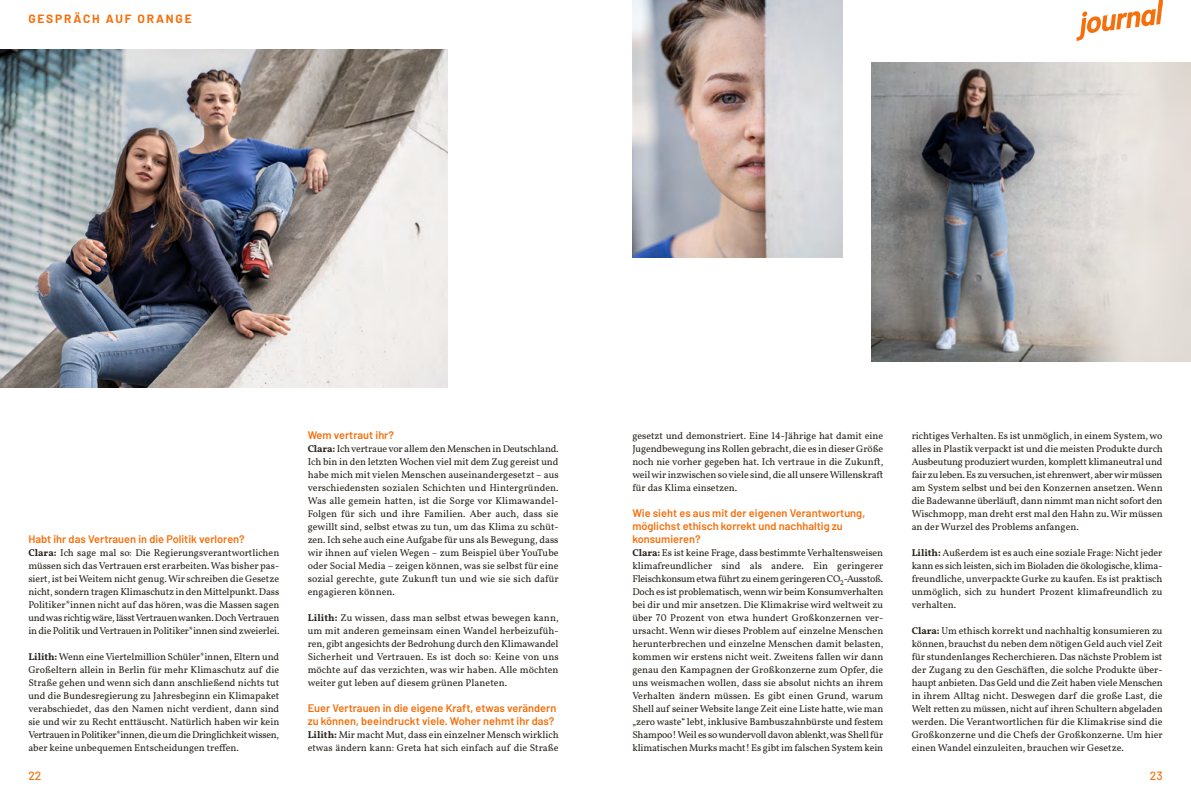
<style>
.page{position:relative;width:1191px;height:794px;background:#fff}
.page>*{position:absolute;margin:0;border:0;box-sizing:border-box;transform-origin:0 0}
.t1{font:700 12px "Barlow";letter-spacing:.15em;color:#f56f0b}
.t2{font:500 12px "Barlow";color:#f56f0b}
.t3{font:600 11px/13px "Barlow";color:#f56f0b}
.t4{font:10px/13px "Demeter Vollkorn";color:#28231d;text-align:justify}
.s1{font-weight:700}
</style>
<div class="page">
<img style="left:0;top:49px;width:447px;height:338px">
<img style="left:871px;top:62px;width:320px;height:299px">
<img style="left:632px;top:0;width:210px;height:257px">
<svg style="left:1076px;top:0;width:87px;height:41px"></svg>
<p class="t1" style="left:28px;top:11px;width:165px">GESPRÄCH AUF ORANGE</p>
<p class="t3" style="left:308px;top:428px;width:88px">Wem vertraut ihr?</p>
<p class="t4" style="left:308px;top:442px;width:252px"><span class="s1">Clara:</span> Ich vertraue vor allem den Menschen in Deutschland.<br>Ich bin in den letzten Wochen viel mit dem Zug gereist und habe mich mit vielen Menschen auseinandergesetzt – aus verschiedensten sozialen Schichten und Hintergründen.<br>Was alle gemein hatten, ist die Sorge vor Klimawandel-Folgen für sich und ihre Familien. Aber auch, dass sie gewillt sind, selbst etwas zu tun, um das Klima zu schüt&shy;zen. Ich sehe auch eine Aufgabe für uns als Bewegung, dass wir ihnen auf vielen Wegen – zum Beispiel über YouTube oder Social Media – zeigen können, was sie selbst für eine sozial gerechte, gute Zukunft tun und wie sie sich dafür engagieren können.</p>
<p class="t4" style="left:308px;top:611px;width:252px"><span class="s1">Lilith:</span> Zu wissen, dass man selbst etwas bewegen kann, um mit anderen gemeinsam einen Wandel herbeizufüh&shy;ren, gibt angesichts der Bedrohung durch den Klimawandel Sicherheit und Vertrauen. Es ist doch so: Keine von uns möchte auf das verzichten, was wir haben. Alle möchten weiter gut leben auf diesem grünen Planeten.</p>
<p class="t3" style="left:308px;top:701px;width:250px">Euer Vertrauen in die eigene Kraft, etwas verändern zu können, beeindruckt viele. Woher nehmt ihr das?</p>
<p class="t4" style="left:308px;top:728px;width:252px"><span class="s1">Lilith:</span> Mir macht Mut, dass ein einzelner Mensch wirklich etwas ändern kann: Greta hat sich einfach auf die Straße</p>
<p class="t4" style="left:911px;top:429px;width:253px">richtiges Verhalten. Es ist unmöglich, in einem System, wo alles in Plastik verpackt ist und die meisten Produkte durch Ausbeutung produziert wurden, komplett klimaneutral und fair zu leben. Es zu versuchen, ist ehrenwert, aber wir müssen am System selbst und bei den Konzernen ansetzen. Wenn die Badewanne überläuft, dann nimmt man nicht sofort den Wischmopp, man dreht erst mal den Hahn zu. Wir müssen an der Wurzel des Problems anfangen.</p>
<p class="t4" style="left:911px;top:546px;width:252px"><span class="s1">Lilith:</span> Außerdem ist es auch eine soziale Frage: Nicht jeder kann es sich leisten, sich im Bioladen die ökologische, klima&shy;freundliche, unverpackte Gurke zu kaufen. Es ist praktisch unmöglich, sich zu hundert Prozent klimafreundlich zu verhalten.</p>
<p class="t4" style="left:911px;top:624px;width:253px"><span class="s1">Clara:</span> Um ethisch korrekt und nachhaltig konsumieren zu können, brauchst du neben dem nötigen Geld auch viel Zeit für stundenlanges Recherchieren. Das nächste Problem ist der Zugang zu den Geschäften, die solche Produkte über&shy;haupt anbieten. Das Geld und die Zeit haben viele Menschen in ihrem Alltag nicht. Deswegen darf die große Last, die Welt retten zu müssen, nicht auf ihren Schultern abgeladen werden. Die Verantwortlichen für die Klimakrise sind die Großkonzerne und die Chefs der Großkonzerne. Um hier einen Wandel einzuleiten, brauchen wir Gesetze.</p>
<p class="t4" style="left:632px;top:429px;width:253px">gesetzt und demonstriert. Eine 14-Jährige hat damit eine Jugendbewegung ins Rollen gebracht, die es in dieser Größe noch nie vorher gegeben hat. Ich vertraue in die Zukunft, weil wir inzwischen so viele sind, die all unsere Willenskraft für das Klima einsetzen.</p>
<p class="t3" style="left:632px;top:506px;width:234px">Wie sieht es aus mit der eigenen Verantwortung, möglichst ethisch korrekt und nachhaltig zu konsumieren?</p>
<p class="t4" style="left:632px;top:546px;width:253px"><span class="s1">Clara:</span> Es ist keine Frage, dass bestimmte Verhaltensweisen klimafreundlicher sind als andere. Ein geringerer Fleischkonsum etwa führt zu einem geringeren CO<sub>2</sub>-Ausstoß.<br>Doch es ist problematisch, wenn wir beim Konsumverhalten bei dir und mir ansetzen. Die Klimakrise wird weltweit zu über 70 Prozent von etwa hundert Großkonzernen ver&shy;ursacht. Wenn wir dieses Problem auf einzelne Menschen herunterbrechen und einzelne Menschen damit belasten, kommen wir erstens nicht weit. Zweitens fallen wir dann genau den Kampagnen der Großkonzerne zum Opfer, die uns weismachen wollen, dass sie absolut nichts an ihrem Verhalten ändern müssen. Es gibt einen Grund, warum Shell auf seiner Website lange Zeit eine Liste hatte, wie man „zero waste“ lebt, inklusive Bambuszahnbürste und festem Shampoo! Weil es so wundervoll davon ablenkt, was Shell für klimatischen Murks macht! Es gibt im falschen System kein</p>
<p class="t3" style="left:28px;top:532px;width:218px">Habt ihr das Vertrauen in die Politik verloren?</p>
<p class="t4" style="left:28px;top:546px;width:252px"><span class="s1">Clara:</span> Ich sage mal so: Die Regierungsverantwortlichen müssen sich das Vertrauen erst erarbeiten. Was bisher pas&shy;siert, ist bei Weitem nicht genug. Wir schreiben die Gesetze nicht, sondern tragen Klimaschutz in den Mittelpunkt. Dass Politiker*innen nicht auf das hören, was die Massen sagen und was richtig wäre, lässt Vertrauen wanken. Doch Vertrauen in die Politik und Vertrauen in Politiker*innen sind zweierlei.</p>
<p class="t4" style="left:28px;top:650px;width:252px"><span class="s1">Lilith:</span> Wenn eine Viertelmillion Schüler*innen, Eltern und Großeltern allein in Berlin für mehr Klimaschutz auf die Straße gehen und wenn sich dann anschließend nichts tut und die Bundesregierung zu Jahresbeginn ein Klimapaket verabschiedet, das den Namen nicht verdient, dann sind sie und wir zu Recht enttäuscht. Natürlich haben wir kein Vertrauen in Politiker*innen, die um die Dringlichkeit wissen, aber keine unbequemen Entscheidungen treffen.</p>
<p class="t2" style="left:28px;top:768px;width:15px">22</p>
<p class="t2" style="left:1149px;top:768px;width:14px">23</p>
</div>
